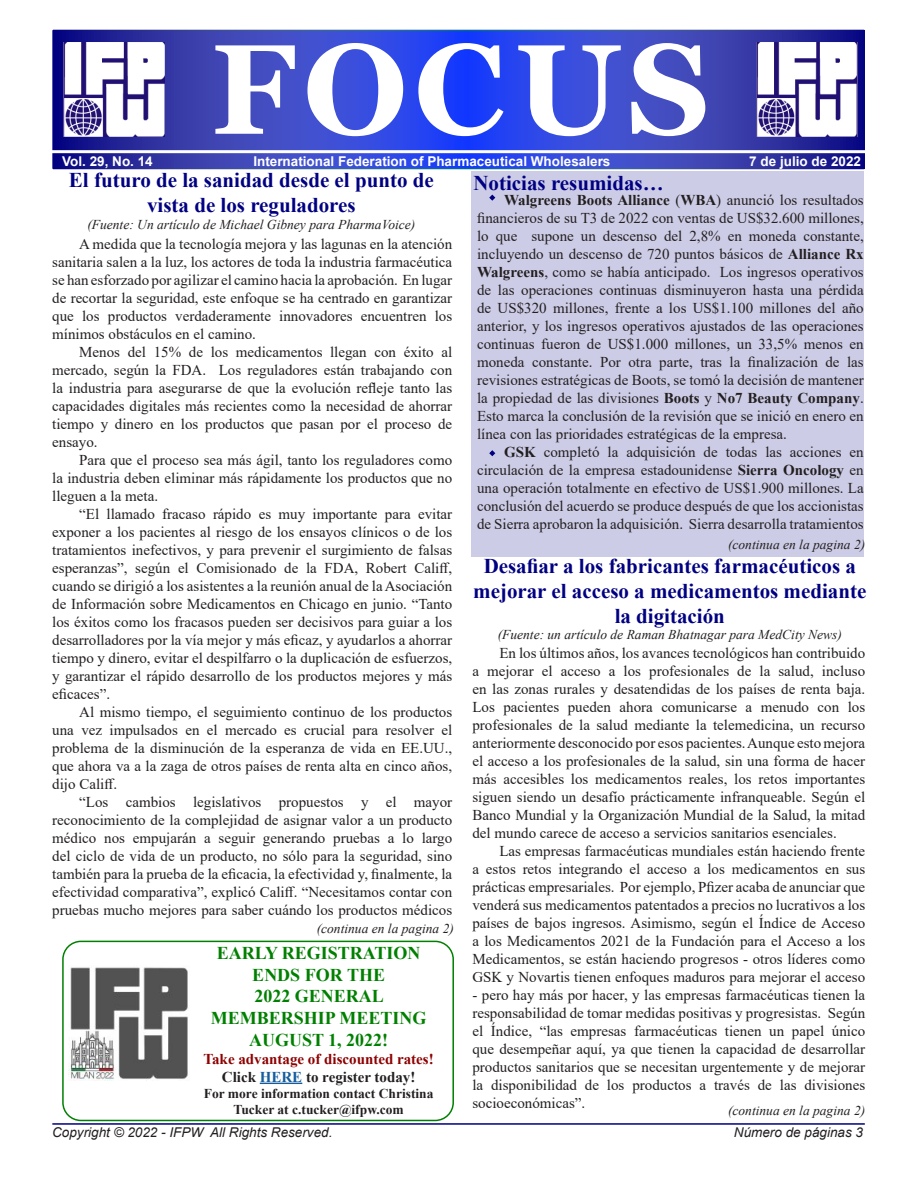
<style>
.page{position:relative;width:918px;height:1188px;background:#fff}
.page>*{position:absolute;margin:0;border:0;box-sizing:border-box;transform-origin:0 0}
.t1{font:700 127.5px "Georgia";letter-spacing:.05em;color:#fff}
.t2{font:700 21px/25.2px "Times New Roman";color:#000082;text-align:center}
.t3{font:700 18px/21.6px "Times New Roman";color:#008000;text-align:center}
.t4{font:15px/18px "Times New Roman";color:#231f20;text-align:justify}
.t5{font:700 15px "Times New Roman";color:#8e0000}
.t6{font:700 15px "Times New Roman";color:#231f20}
.t7{font:italic 13.5px "Times New Roman";color:#231f20}
.Source{font:700 13.5px "Arial";color:#fff}
.t8{font:700 13.5px/16.2px "Times New Roman";color:#231f20;text-align:center}
.t9{font:italic 13.5px "Arial";color:#231f20}
.s1{font-weight:700}
.s2{color:#175d9e}
</style>
<div class="page">
<div style="left:472px;top:171px;width:392px;height:386px;background:#cccce6"></div>
<svg style="left:55px;top:33px;width:807px;height:133px;background:#3443ca"></svg>
<hr style="left:0;top:150px;width:918px;height:3px;background:#fff">
<img style="left:756px;top:42px;width:101px;height:95px">
<img style="left:64px;top:42px;width:101px;height:95px">
<svg style="left:489px;top:450px;width:7px;height:7px"></svg>
<hr style="left:52px;top:1123px;width:813px;height:2px;background:#000080">
<svg style="left:489px;top:194px;width:7px;height:7px"></svg>
<div style="left:62px;top:941px;width:392px;height:180px;border:2px solid #008000;border-radius:18px"></div>
<img style="left:69px;top:967px;width:119px;height:113px">
<hr style="left:260px;top:1083px;width:42px;height:1px;background:#175d9e">
<p class="Source" style="left:62px;top:152px;width:92px">Vol. 29, No. 14</p>
<p class="t1" style="left:211px;top:8px;width:500px">FOCUS</p>
<p class="Source" style="left:253px;top:152px;width:359px">International Federation of Pharmaceutical Wholesalers</p>
<p class="Source" style="left:749px;top:152px;width:113px">7 de julio de 2022</p>
<p class="t2" style="left:69px;top:167px;width:366px">El futuro de la sanidad desde el punto de</p>
<p class="t2" style="left:473px;top:170px;width:192px">Noticias resumidas…</p>
<p class="t2" style="left:147px;top:192px;width:210px">vista de los reguladores</p>
<p class="t7" style="left:87px;top:215px;width:330px">(Fuente: Un artículo de Michael Gibney para PharmaVoice)</p>
<p class="t4" style="left:52px;top:234px;width:402px;text-indent:27px">A medida que la tecnología mejora y las lagunas en la atención sanitaria salen a la luz, los actores de toda la industria farmacéutica se han esforzado por agilizar el camino hacia la aprobación. En lugar de recortar la seguridad, este enfoque se ha centrado en garantizar que los productos verdaderamente innovadores encuentren los mínimos obstáculos en el camino.</p>
<p class="t4" style="left:52px;top:342px;width:402px;text-indent:27px">Menos del 15% de los medicamentos llegan con éxito al mercado, según la FDA. Los reguladores están trabajando con la industria para asegurarse de que la evolución refleje tanto las capacidades digitales más recientes como la necesidad de ahorrar tiempo y dinero en los productos que pasan por el proceso de ensayo.</p>
<p class="t4" style="left:52px;top:450px;width:402px;text-indent:27px">Para que el proceso sea más ágil, tanto los reguladores como la industria deben eliminar más rápidamente los productos que no lleguen a la meta.</p>
<p class="t4" style="left:52px;top:504px;width:402px;text-indent:27px">“El llamado fracaso rápido es muy importante para evitar exponer a los pacientes al riesgo de los ensayos clínicos o de los tratamientos inefectivos, y para prevenir el surgimiento de falsas esperanzas”, según el Comisionado de la FDA, Robert Califf, cuando se dirigió a los asistentes a la reunión anual de la Asociación de Información sobre Medicamentos en Chicago en junio. “Tanto los éxitos como los fracasos pueden ser decisivos para guiar a los desarrolladores por la vía mejor y más eficaz, y ayudarlos a ahorrar tiempo y dinero, evitar el despilfarro o la duplicación de esfuerzos, y garantizar el rápido desarrollo de los productos mejores y más eficaces”.</p>
<p class="t4" style="left:52px;top:702px;width:401px;text-indent:27px">Al mismo tiempo, el seguimiento continuo de los productos una vez impulsados en el mercado es crucial para resolver el problema de la disminución de la esperanza de vida en EE.UU., que ahora va a la zaga de otros países de renta alta en cinco años, dijo Califf.</p>
<p class="t4" style="left:52px;top:792px;width:401px;text-indent:27px">“Los cambios legislativos propuestos y el mayor reconocimiento de la complejidad de asignar valor a un producto médico nos empujarán a seguir generando pruebas a lo largo del ciclo de vida de un producto, no sólo para la seguridad, sino también para la prueba de la eficacia, la efectividad y, finalmente, la efectividad comparativa”, explicó Califf. “Necesitamos contar con pruebas mucho mejores para saber cuándo los productos médicos</p>
<p class="t4" style="left:477px;top:190px;width:388px;text-indent:27px"><span class="s1">Walgreens Boots Alliance</span> (<span class="s1">WBA</span>) anunció los resultados financieros de su T3 de 2022 con ventas de US$32.600 millones, lo que supone un descenso del 2,8% en moneda constante, incluyendo un descenso de 720 puntos básicos de <span class="s1">Alliance Rx Walgreens</span>, como se había anticipado. Los ingresos operativos de las operaciones continuas disminuyeron hasta una pérdida de US$320 millones, frente a los US$1.100 millones del año anterior, y los ingresos operativos ajustados de las operaciones continuas fueron de US$1.000 millones, un 33,5% menos en moneda constante. Por otra parte, tras la finalización de las revisiones estratégicas de Boots, se tomó la decisión de mantener la propiedad de las divisiones <span class="s1">Boots</span> y <span class="s1">No7 Beauty Company</span>.<br>Esto marca la conclusión de la revisión que se inició en enero en línea con las prioridades estratégicas de la empresa.</p>
<p class="t4" style="left:477px;top:442px;width:388px;text-indent:27px"><span class="s1">GSK</span> completó la adquisición de todas las acciones en circulación de la empresa estadounidense <span class="s1">Sierra Oncology</span> en una operación totalmente en efectivo de US$1.900 millones. La conclusión del acuerdo se produce después de que los accionistas de Sierra aprobaron la adquisición. Sierra desarrolla tratamientos</p>
<p class="t7" style="left:728px;top:535px;width:139px">(continua en la pagina 2)</p>
<p class="t2" style="left:473px;top:552px;width:395px">Desafiar a los fabricantes farmacéuticos a mejorar el acceso a medicamentos mediante la digitación</p>
<p class="t7" style="left:498px;top:625px;width:346px">(Fuente: un artículo de Raman Bhatnagar para MedCity News)</p>
<p class="t4" style="left:472px;top:643px;width:394px;text-indent:27px">En los últimos años, los avances tecnológicos han contribuido a mejorar el acceso a los profesionales de la salud, incluso en las zonas rurales y desatendidas de los países de renta baja.<br>Los pacientes pueden ahora comunicarse a menudo con los profesionales de la salud mediante la telemedicina, un recurso anteriormente desconocido por esos pacientes. Aunque esto mejora el acceso a los profesionales de la salud, sin una forma de hacer más accesibles los medicamentos reales, los retos importantes siguen siendo un desafío prácticamente infranqueable. Según el Banco Mundial y la Organización Mundial de la Salud, la mitad del mundo carece de acceso a servicios sanitarios esenciales.</p>
<p class="t4" style="left:472px;top:841px;width:394px;text-indent:27px">Las empresas farmacéuticas mundiales están haciendo frente a estos retos integrando el acceso a los medicamentos en sus prácticas empresariales. Por ejemplo, Pfizer acaba de anunciar que venderá sus medicamentos patentados a precios no lucrativos a los países de bajos ingresos. Asimismo, según el Índice de Acceso a los Medicamentos 2021 de la Fundación para el Acceso a los Medicamentos, se están haciendo progresos - otros líderes como GSK y Novartis tienen enfoques maduros para mejorar el acceso</p>
<p class="t4" style="left:472px;top:985px;width:394px">- pero hay más por hacer, y las empresas farmacéuticas tienen la responsabilidad de tomar medidas positivas y progresistas. Según el Índice, “las empresas farmacéuticas tienen un papel único que desempeñar aquí, ya que tienen la capacidad de desarrollar productos sanitarios que se necesitan urgentemente y de mejorar la disponibilidad de los productos a través de las divisiones socioeconómicas”.</p>
<p class="t7" style="left:317px;top:919px;width:139px">(continua en la pagina 2)</p>
<p class="t3" style="left:217px;top:942px;width:205px">EARLY REGISTRATION</p>
<p class="t3" style="left:252px;top:964px;width:134px">ENDS FOR THE</p>
<p class="t3" style="left:211px;top:985px;width:217px">2022 GENERAL<br>MEMBERSHIP MEETING</p>
<p class="t3" style="left:249px;top:1028px;width:141px">AUGUST 1, 2022!</p>
<p class="t5" style="left:204px;top:1048px;width:232px">Take advantage of discounted rates!</p>
<p class="t6" style="left:222px;top:1066px;width:195px">Click <span class="s2">HERE</span> to register today!</p>
<p class="t8" style="left:204px;top:1085px;width:231px">For more information contact Christina<br>Tucker at c.tucker@ifpw.com</p>
<p class="t7" style="left:728px;top:1101px;width:139px">(continua en la pagina 2)</p>
<p class="t9" style="left:52px;top:1124px;width:282px">Copyright © 2022 - IFPW All Rights Reserved.</p>
<p class="t9" style="left:734px;top:1124px;width:131px">Número de páginas 3</p>
</div>
